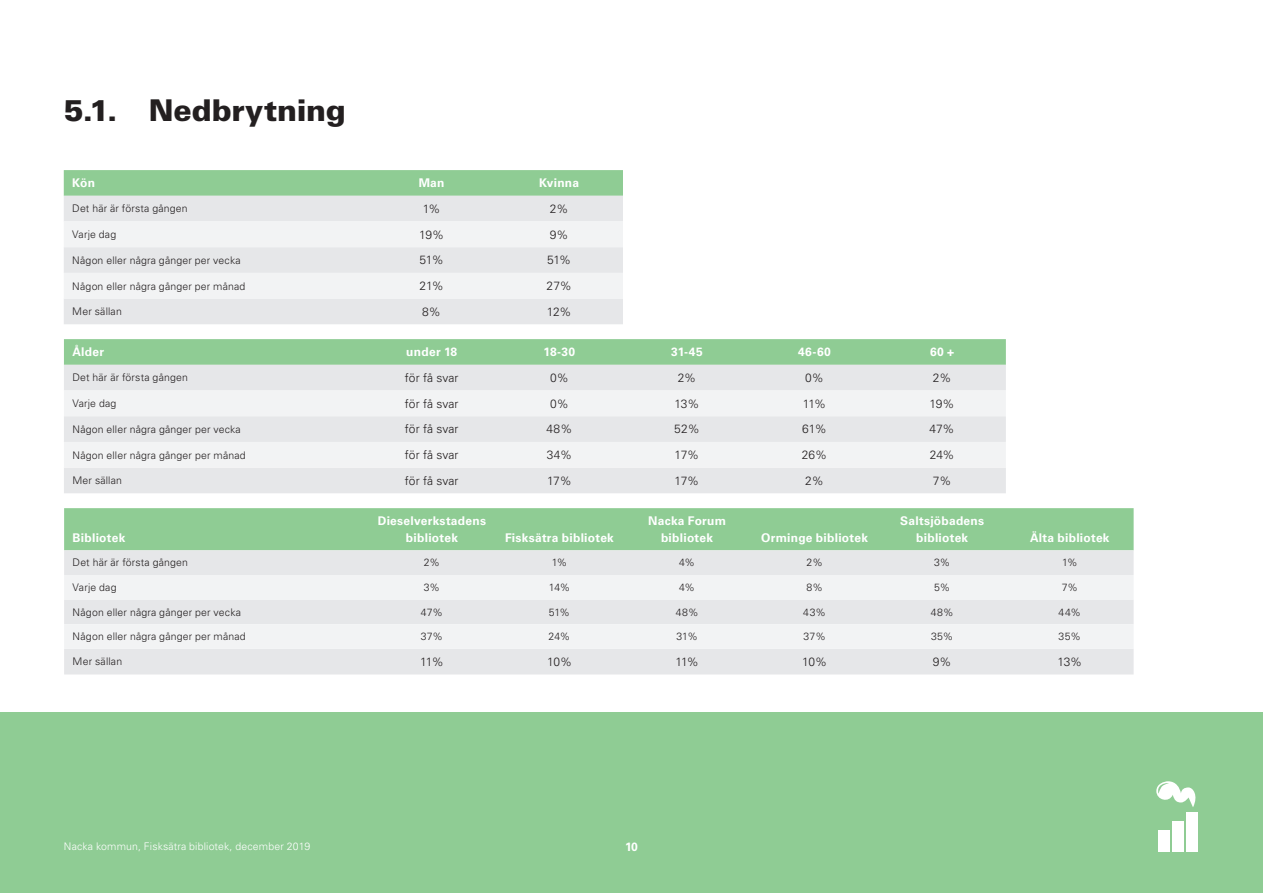
<style>
.page{position:relative;width:1263px;height:893px;background:#fff}
.page>*{position:absolute;margin:0;border:0;box-sizing:border-box;transform-origin:0 0}
.t1{font:900 30px "Univers LT Std";letter-spacing:-.005em;color:#231f20}
.Tabellrubrik_Centrer{font:700 12px/16.5px "Univers LT Std";letter-spacing:.02em;color:#fff;text-align:center}
.Tabellformat_bröd_ce{font:300 12px "Univers LT Std";letter-spacing:.005em;color:#231f20}
.Tabellformat_bröd_ce-2{font:300 10.5px "Univers LT Std";letter-spacing:.015em;color:#231f20}
.t2{font:300 10.5px "Univers LT Std";letter-spacing:.015em;color:#fff}
</style>
<div class="page">
<div style="left:0;top:712px;width:1263px;height:181px;background:#8fcc94"></div>
<div style="left:1158px;top:830px;width:12px;height:21px;background:#fff"></div>
<div style="left:1172px;top:821px;width:12px;height:30px;background:#fff"></div>
<div style="left:1186px;top:812px;width:12px;height:39px;background:#fff"></div>
<svg style="left:1156px;top:781px;width:40px;height:26px"></svg>
<div style="left:64px;top:508px;width:1069px;height:42px;background:#8fcc94"></div>
<div style="left:64px;top:550px;width:1069px;height:124px;background:#e6e7e9"></div>
<svg style="left:64px;top:575px;width:1069px;height:74px;fill:#f2f3f4"></svg>
<svg style="left:64px;top:170px;width:559px;height:26px;background:#90cc95"></svg>
<div style="left:64px;top:196px;width:559px;height:128px;background:#e6e7e9"></div>
<svg style="left:64px;top:221px;width:559px;height:78px"></svg>
<svg style="left:64px;top:339px;width:942px;height:26px;background:#90cc95"></svg>
<div style="left:64px;top:365px;width:942px;height:128px;background:#e6e7e9"></div>
<svg style="left:64px;top:390px;width:942px;height:78px;fill:#f2f3f4"></svg>
<p class="t1" style="left:64px;top:91px;width:284px">5.1. Nedbrytning</p>
<p class="Tabellrubrik_Centrer" style="left:72px;top:175px;width:24px">Kön</p>
<p class="Tabellrubrik_Centrer" style="left:419px;top:175px;width:27px">Man</p>
<p class="Tabellrubrik_Centrer" style="left:539px;top:175px;width:41px">Kvinna</p>
<p class="Tabellformat_bröd_ce-2" style="left:72px;top:202px;width:117px">Det här är första gången</p>
<p class="Tabellformat_bröd_ce" style="left:423px;top:201px;width:19px">1%</p>
<p class="Tabellformat_bröd_ce" style="left:550px;top:201px;width:20px">2%</p>
<p class="Tabellformat_bröd_ce-2" style="left:72px;top:228px;width:45px">Varje dag</p>
<p class="Tabellformat_bröd_ce" style="left:419px;top:227px;width:27px">19%</p>
<p class="Tabellformat_bröd_ce" style="left:550px;top:227px;width:20px">9%</p>
<p class="Tabellformat_bröd_ce-2" style="left:72px;top:254px;width:170px">Någon eller några gånger per vecka</p>
<p class="Tabellformat_bröd_ce" style="left:420px;top:253px;width:26px">51%</p>
<p class="Tabellformat_bröd_ce" style="left:547px;top:253px;width:26px">51%</p>
<p class="Tabellformat_bröd_ce-2" style="left:72px;top:279px;width:175px">Någon eller några gånger per månad</p>
<p class="Tabellformat_bröd_ce" style="left:419px;top:279px;width:26px">21%</p>
<p class="Tabellformat_bröd_ce" style="left:546px;top:279px;width:27px">27%</p>
<p class="Tabellformat_bröd_ce-2" style="left:72px;top:305px;width:51px">Mer sällan</p>
<p class="Tabellformat_bröd_ce" style="left:422px;top:304px;width:20px">8%</p>
<p class="Tabellformat_bröd_ce" style="left:547px;top:304px;width:26px">12%</p>
<p class="Tabellrubrik_Centrer" style="left:72px;top:344px;width:33px">Ålder</p>
<p class="Tabellrubrik_Centrer" style="left:406px;top:344px;width:52px">under 18</p>
<p class="Tabellrubrik_Centrer" style="left:544px;top:344px;width:33px">18-30</p>
<p class="Tabellrubrik_Centrer" style="left:671px;top:344px;width:33px">31-45</p>
<p class="Tabellrubrik_Centrer" style="left:798px;top:344px;width:34px">46-60</p>
<p class="Tabellrubrik_Centrer" style="left:930px;top:344px;width:26px">60 +</p>
<p class="Tabellformat_bröd_ce-2" style="left:72px;top:371px;width:117px">Det här är första gången</p>
<p class="Tabellformat_bröd_ce" style="left:405px;top:370px;width:55px">för få svar</p>
<p class="Tabellformat_bröd_ce" style="left:550px;top:370px;width:20px">0%</p>
<p class="Tabellformat_bröd_ce" style="left:678px;top:370px;width:20px">2%</p>
<p class="Tabellformat_bröd_ce" style="left:805px;top:370px;width:20px">0%</p>
<p class="Tabellformat_bröd_ce" style="left:933px;top:370px;width:20px">2%</p>
<p class="Tabellformat_bröd_ce-2" style="left:72px;top:397px;width:45px">Varje dag</p>
<p class="Tabellformat_bröd_ce" style="left:405px;top:396px;width:55px">för få svar</p>
<p class="Tabellformat_bröd_ce" style="left:550px;top:396px;width:20px">0%</p>
<p class="Tabellformat_bröd_ce" style="left:674px;top:396px;width:26px">13%</p>
<p class="Tabellformat_bröd_ce" style="left:803px;top:396px;width:25px">11%</p>
<p class="Tabellformat_bröd_ce" style="left:929px;top:396px;width:27px">19%</p>
<p class="Tabellformat_bröd_ce-2" style="left:72px;top:423px;width:170px">Någon eller några gånger per vecka</p>
<p class="Tabellformat_bröd_ce" style="left:405px;top:422px;width:55px">för få svar</p>
<p class="Tabellformat_bröd_ce" style="left:546px;top:422px;width:27px">48%</p>
<p class="Tabellformat_bröd_ce" style="left:674px;top:422px;width:27px">52%</p>
<p class="Tabellformat_bröd_ce" style="left:802px;top:422px;width:26px">61%</p>
<p class="Tabellformat_bröd_ce" style="left:929px;top:422px;width:27px">47%</p>
<p class="Tabellformat_bröd_ce-2" style="left:72px;top:448px;width:175px">Någon eller några gånger per månad</p>
<p class="Tabellformat_bröd_ce" style="left:405px;top:448px;width:55px">för få svar</p>
<p class="Tabellformat_bröd_ce" style="left:547px;top:448px;width:27px">34%</p>
<p class="Tabellformat_bröd_ce" style="left:675px;top:448px;width:26px">17%</p>
<p class="Tabellformat_bröd_ce" style="left:802px;top:448px;width:27px">26%</p>
<p class="Tabellformat_bröd_ce" style="left:930px;top:448px;width:26px">24%</p>
<p class="Tabellformat_bröd_ce-2" style="left:72px;top:474px;width:51px">Mer sällan</p>
<p class="Tabellformat_bröd_ce" style="left:405px;top:473px;width:55px">för få svar</p>
<p class="Tabellformat_bröd_ce" style="left:547px;top:473px;width:26px">17%</p>
<p class="Tabellformat_bröd_ce" style="left:675px;top:473px;width:26px">17%</p>
<p class="Tabellformat_bröd_ce" style="left:805px;top:473px;width:20px">2%</p>
<p class="Tabellformat_bröd_ce" style="left:933px;top:473px;width:20px">7%</p>
<p class="Tabellrubrik_Centrer" style="left:73px;top:529px;width:54px">Bibliotek</p>
<p class="Tabellrubrik_Centrer" style="left:378px;top:513px;width:110px">Dieselverkstadens bibliotek</p>
<p class="Tabellrubrik_Centrer" style="left:505px;top:529px;width:110px">Fisksätra bibliotek</p>
<p class="Tabellrubrik_Centrer" style="left:648px;top:513px;width:79px">Nacka Forum bibliotek</p>
<p class="Tabellrubrik_Centrer" style="left:761px;top:529px;width:108px">Orminge bibliotek</p>
<p class="Tabellrubrik_Centrer" style="left:900px;top:513px;width:85px">Saltsjöbadens bibliotek</p>
<p class="Tabellrubrik_Centrer" style="left:1030px;top:529px;width:81px">Älta bibliotek</p>
<p class="Tabellformat_bröd_ce-2" style="left:73px;top:556px;width:117px">Det här är första gången</p>
<p class="Tabellformat_bröd_ce-2" style="left:424px;top:556px;width:18px">2%</p>
<p class="Tabellformat_bröd_ce-2" style="left:552px;top:556px;width:17px">1%</p>
<p class="Tabellformat_bröd_ce-2" style="left:679px;top:556px;width:17px">4%</p>
<p class="Tabellformat_bröd_ce-2" style="left:806px;top:556px;width:18px">2%</p>
<p class="Tabellformat_bröd_ce-2" style="left:934px;top:556px;width:18px">3%</p>
<p class="Tabellformat_bröd_ce-2" style="left:1062px;top:556px;width:17px">1%</p>
<p class="Tabellformat_bröd_ce-2" style="left:73px;top:581px;width:45px">Varje dag</p>
<p class="Tabellformat_bröd_ce-2" style="left:424px;top:581px;width:18px">3%</p>
<p class="Tabellformat_bröd_ce-2" style="left:549px;top:581px;width:23px">14%</p>
<p class="Tabellformat_bröd_ce-2" style="left:679px;top:581px;width:17px">4%</p>
<p class="Tabellformat_bröd_ce-2" style="left:806px;top:581px;width:18px">8%</p>
<p class="Tabellformat_bröd_ce-2" style="left:934px;top:581px;width:18px">5%</p>
<p class="Tabellformat_bröd_ce-2" style="left:1062px;top:581px;width:18px">7%</p>
<p class="Tabellformat_bröd_ce-2" style="left:73px;top:606px;width:170px">Någon eller några gånger per vecka</p>
<p class="Tabellformat_bröd_ce-2" style="left:421px;top:606px;width:24px">47%</p>
<p class="Tabellformat_bröd_ce-2" style="left:549px;top:606px;width:23px">51%</p>
<p class="Tabellformat_bröd_ce-2" style="left:676px;top:606px;width:24px">48%</p>
<p class="Tabellformat_bröd_ce-2" style="left:803px;top:606px;width:24px">43%</p>
<p class="Tabellformat_bröd_ce-2" style="left:931px;top:606px;width:24px">48%</p>
<p class="Tabellformat_bröd_ce-2" style="left:1058px;top:606px;width:24px">44%</p>
<p class="Tabellformat_bröd_ce-2" style="left:73px;top:630px;width:175px">Någon eller några gånger per månad</p>
<p class="Tabellformat_bröd_ce-2" style="left:421px;top:630px;width:24px">37%</p>
<p class="Tabellformat_bröd_ce-2" style="left:549px;top:630px;width:23px">24%</p>
<p class="Tabellformat_bröd_ce-2" style="left:676px;top:630px;width:23px">31%</p>
<p class="Tabellformat_bröd_ce-2" style="left:803px;top:630px;width:24px">37%</p>
<p class="Tabellformat_bröd_ce-2" style="left:931px;top:630px;width:24px">35%</p>
<p class="Tabellformat_bröd_ce-2" style="left:1059px;top:630px;width:24px">35%</p>
<p class="Tabellformat_bröd_ce-2" style="left:73px;top:655px;width:51px">Mer sällan</p>
<p class="Tabellformat_bröd_ce" style="left:420px;top:654px;width:25px">11%</p>
<p class="Tabellformat_bröd_ce" style="left:547px;top:654px;width:27px">10%</p>
<p class="Tabellformat_bröd_ce" style="left:675px;top:654px;width:25px">11%</p>
<p class="Tabellformat_bröd_ce" style="left:802px;top:654px;width:27px">10%</p>
<p class="Tabellformat_bröd_ce" style="left:933px;top:654px;width:20px">9%</p>
<p class="Tabellformat_bröd_ce" style="left:1057px;top:654px;width:26px">13%</p>
<p class="t2" style="left:64px;top:840px;width:248px">Nacka kommun, Fisksätra bibliotek, december 2019</p>
<p class="Tabellrubrik_Centrer" style="left:625px;top:839px;width:14px">10</p>
</div>
